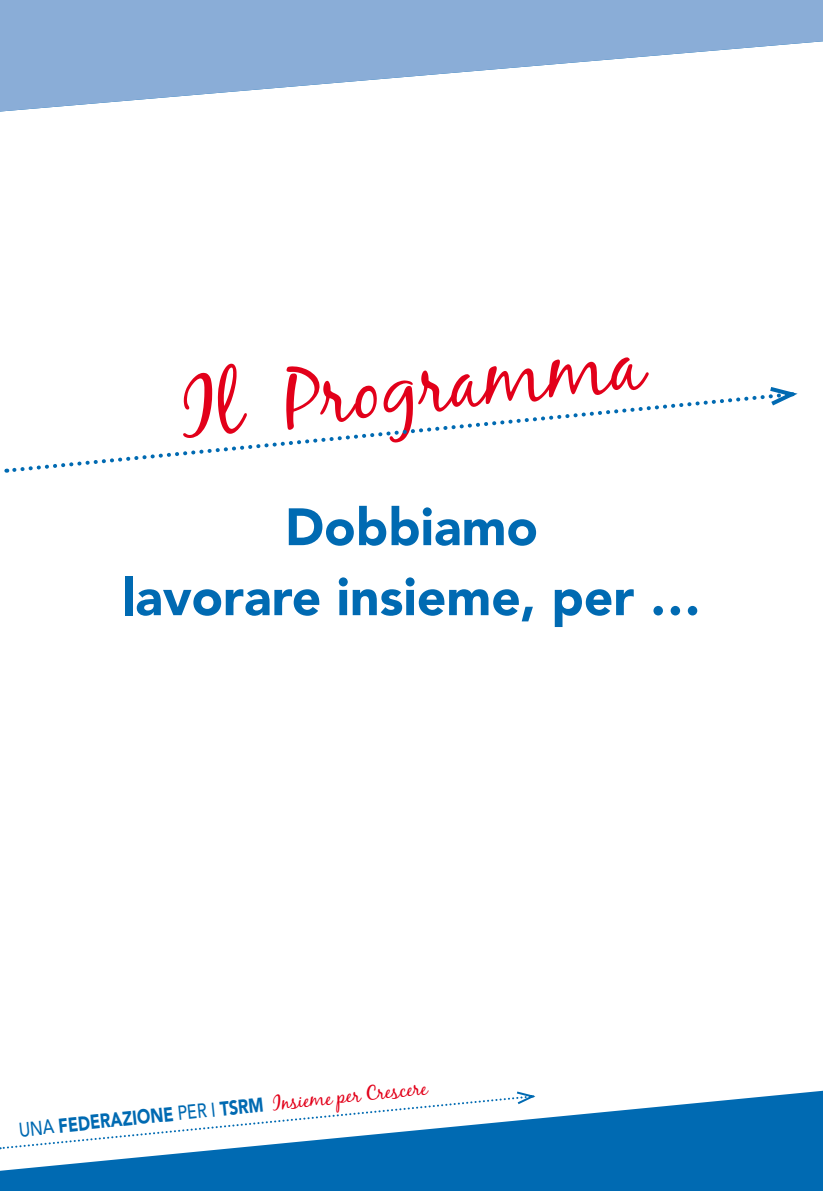
<style>
.page{position:relative;width:823px;height:1191px;background:#fff}
.page>*{position:absolute;margin:0;border:0;box-sizing:border-box;transform-origin:0 0}
.t1{font:80px "Black Jack";color:#e2001a}
.t2{font:900 52px/70px "Avenir";color:#006ab2;text-align:center}
.t3{font:20px "Black Jack";color:#e2001a}
.s1{font-family:"Avenir";font-weight:500;color:#006ab2}
.s2{font-family:"Avenir";font-weight:900;color:#006ab2}
</style>
<div class="page">
<svg style="left:0;top:1090px;width:822px;height:101px;background:#207dbb"></svg>
<svg style="left:0;top:0;width:822px;height:111px;fill:#8aadd7"></svg>
<svg style="left:0;top:1090px;width:538px;height:60px"></svg>
<svg style="left:12px;top:395px;width:753px;height:77px"></svg>
<svg style="left:768px;top:387px;width:30px;height:19px"></svg>
<h1 class="t1" style="left:175px;top:361px;width:466px;rotate:-6deg">Il Programma</h1>
<h2 class="t2" style="left:122px;top:491px;width:580px">Dobbiamo<br>lavorare insieme, per …</h2>
<p class="t3" style="left:18px;top:1118px;width:411px;rotate:-6deg"><span class="s1">UNA</span> <span class="s2">FEDERAZIONE</span> <span class="s1">PER I</span> <span class="s2">TSRM</span> Insieme per Crescere</p>
</div>
